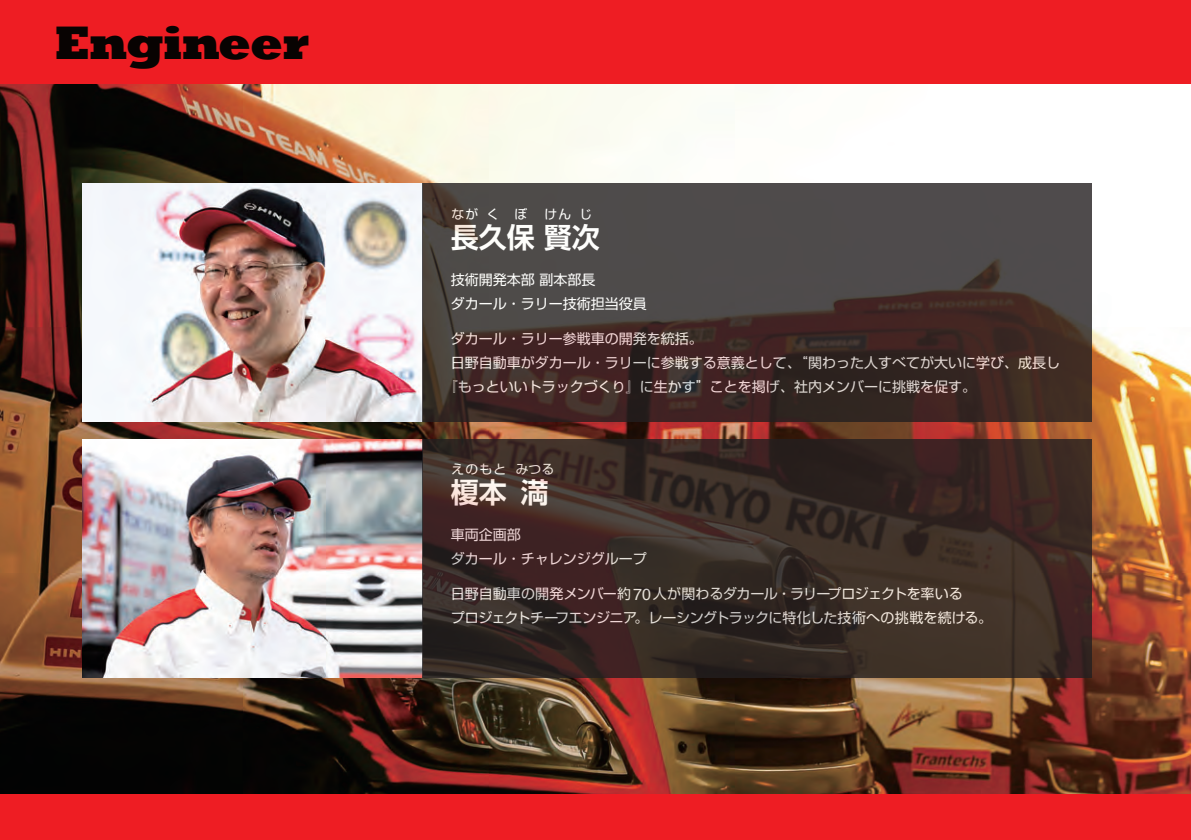
<style>
.page{position:relative;width:1191px;height:840px;background:#fff}
.page>*{position:absolute;margin:0;border:0;box-sizing:border-box;transform-origin:0 0}
.t1{font:800 48.2px "Rockwell";letter-spacing:-.03em;color:#080302}
.t2{font:700 28px "Shin Go Pro De";color:#fff}
.t3{font:14px/23.8px "Shin Go Pro";color:#fff}
.t4{font:14px/23.8px "Shin Go Pro";letter-spacing:-.02em;color:#fff}
.t5{font:12.8px "Shin Go Pro";letter-spacing:.1em;color:#fff}
.s1{font-family:"Helvetica";font-size:16.2px}
</style>
<div class="page">
<img style="left:0;top:84px;width:1191px;height:710px">
<div style="left:0;top:0;width:1191px;height:84px;background:#ee1d23"></div>
<div style="left:0;top:794px;width:1191px;height:45px;background:#ee1d23"></div>
<img style="left:82px;top:183px;width:340px;height:239px">
<img style="left:82px;top:439px;width:340px;height:238px">
<svg style="left:422px;top:183px;width:669px;height:239px;background:#453a38"></svg>
<svg style="left:422px;top:439px;width:669px;height:238px;background:#392a24"></svg>
<p class="t1" style="left:54px;top:15px;width:255px">Engineer</p>
<p class="t5" style="left:451px;top:203px;width:28px">なが</p>
<p class="t5" style="left:486px;top:203px;width:14px">く</p>
<p class="t5" style="left:514px;top:203px;width:14px">ぼ</p>
<p class="t5" style="left:544px;top:203px;width:28px">けん</p>
<p class="t5" style="left:579px;top:203px;width:14px">じ</p>
<h2 class="t2" style="left:451px;top:214px;width:150px">長久保賢次</h2>
<p class="t3" style="left:451px;top:266px;width:198px">技術開発本部副本部長<br>ダカール・ラリー技術担当役員</p>
<p class="t3" style="left:451px;top:325px;width:253px">ダカール・ラリー参戦車の開発を統括。</p>
<p class="t3" style="left:451px;top:348px;width:611px">日野自動車がダカール・ラリーに参戦する意義として、“関わった人すべてが大いに学び、成長し</p>
<p class="t3" style="left:444px;top:372px;width:534px">『もっといいトラックづくり』に生かす”ことを掲げ、社内メンバーに挑戦を促す。</p>
<p class="t5" style="left:451px;top:458px;width:56px">えのもと</p>
<h2 class="t2" style="left:451px;top:469px;width:57px">榎本</h2>
<p class="t5" style="left:516px;top:458px;width:40px">みつる</p>
<h2 class="t2" style="left:521px;top:469px;width:29px">満</h2>
<p class="t3" style="left:451px;top:521px;width:198px">車両企画部<br>ダカール・チャレンジグループ</p>
<p class="t4" style="left:451px;top:580px;width:543px">日野自動車の開発メンバー約<span class="s1">70</span>人が関わるダカール・ラリープロジェクトを率いる<br>プロジェクトチーフエンジニア。レーシングトラックに特化した技術への挑戦を続ける。</p>
</div>
